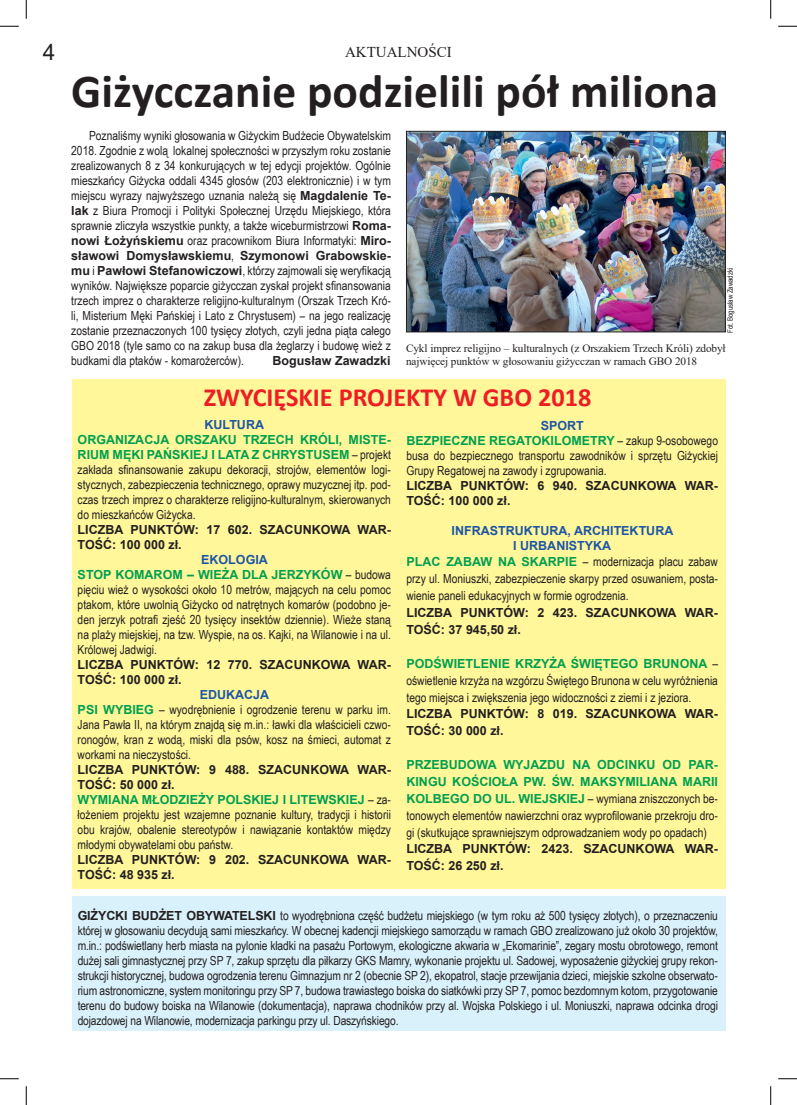
<style>
.page{position:relative;width:797px;height:1105px;background:#fff}
.page>*{position:absolute;margin:0;border:0;box-sizing:border-box;transform-origin:0 0}
.t1{font:700 47.5px "Calibri";color:#231f20}
.t2{font:700 26.25px "Calibri";color:#ee1d23}
.t3{font:22.5px "Arial";color:#231f20}
.t4{font:15px "Times New Roman";color:#231f20}
.t5{font:12.5px/15px "Arial Narrow";color:#231f20;text-align:justify}
.t6{font:700 12.5px/15px "Arial";color:#231f20}
.t7{font:700 12.5px/15px "Arial";color:#009f4f}
.t8{font:700 12.5px/15px "Arial";color:#1e56a6;text-align:center}
.t9{font:11.25px/13.5px "Times New Roman";letter-spacing:-.01em;color:#231f20}
.t10{font:7.5px "Arial Narrow";letter-spacing:-.01em;color:#231f20}
.s1{font-family:"Arial";font-weight:700}
.s2{font-family:"Arial Narrow";font-weight:400}
.s3{font-size:11.88px}
.s4{color:#1e56a6}
.s5{font-family:"Arial Narrow";font-weight:400;color:#231f20}
.s6{font-family:"Arial";font-weight:700;color:#009f4f}
.s7{color:#009f4f}
</style>
<div class="page">
<div style="left:72px;top:896px;width:653px;height:135px;background:#d9f1fb"></div>
<div style="left:72px;top:379px;width:653px;height:509px;background:#fff79a"></div>
<img style="left:408px;top:133px;width:315px;height:197px">
<div style="left:406px;top:131px;width:319px;height:201px;border:1px solid #231f20"></div>
<svg style="left:0;top:25px;width:19px;height:2px"></svg>
<svg style="left:778px;top:25px;width:19px;height:2px"></svg>
<svg style="left:0;top:1078px;width:19px;height:1px"></svg>
<svg style="left:778px;top:1078px;width:19px;height:1px"></svg>
<svg style="left:25px;top:0;width:2px;height:19px"></svg>
<svg style="left:25px;top:1086px;width:2px;height:19px"></svg>
<svg style="left:770px;top:0;width:1px;height:19px"></svg>
<svg style="left:770px;top:1086px;width:1px;height:19px"></svg>
<h3 class="t3" style="left:43px;top:37px;width:14px">4</h3>
<p class="t4" style="left:345px;top:41px;width:108px">AKTUALNOŚCI</p>
<h1 class="t1" style="left:71px;top:58px;width:648px">Giżycczanie podzielili pół miliona</h1>
<p class="t5" style="left:71px;top:128px;width:321px;text-indent:18px">Poznaliśmy wyniki głosowania w Giżyckim Budżecie Obywatelskim 2018. Zgodnie z wolą lokalnej społeczności w przyszłym roku zostanie zrealizowanych 8 z 34 konkurujących w tej edycji projektów. Ogólnie mieszkańcy Giżycka oddali 4345 głosów (203 elektronicznie) i w tym miejscu wyrazy najwyższego uznania należą się <span class="s1">Magdalenie Te&shy;lak</span> z Biura Promocji i Polityki Społecznej Urzędu Miejskiego, która sprawnie zliczyła wszystkie punkty, a także wiceburmistrzowi <span class="s1">Roma&shy;nowi Łożyńskiemu</span> oraz pracownikom Biura Informatyki: <span class="s1">Miro-</span></p>
<p class="t6" style="left:71px;top:249px;width:321px">sławowi Domysławskiemu<span class="s2">,</span> Szymonowi Grabowskie-</p>
<p class="t5" style="left:71px;top:263px;width:321px"><span class="s1">mu</span> i <span class="s1">Pawłowi Stefanowiczowi</span>, którzy zajmowali się weryfikacją wyników. Największe poparcie giżycczan zyskał projekt sfinansowania trzech imprez o charakterze religijno-kulturalnym (Orszak Trzech Kró&shy;li, Misterium Męki Pańskiej i Lato z Chrystusem) <span class="s3">–</span> na jego realizację zostanie przeznaczonych 100 tysięcy złotych, czyli jedna piąta całego GBO 2018 (tyle samo co na zakup busa dla żeglarzy i budowę wież z budkami dla ptaków - komarożerców).</p>
<p class="t10" style="left:724px;top:333px;width:67px;rotate:-90deg">Fot. Bogusław Zawadzki</p>
<p class="t9" style="left:406px;top:341px;width:321px">Cykl imprez religijno – kulturalnych (z Orszakiem Trzech Króli) zdobył najwięcej punktów w głosowaniu giżycczan w ramach GBO 2018</p>
<p class="t6" style="left:272px;top:354px;width:120px">Bogusław Zawadzki</p>
<h2 class="t2" style="left:204px;top:378px;width:389px">ZWYCIĘSKIE PROJEKTY W GBO 2018</h2>
<p class="t7" style="left:406px;top:418px;width:313px;text-align:center"><span class="s4">SPORT<br></span>BEZPIECZNE REGATOKILOMETRY <span class="s5">– zakup 9-osobowego</span></p>
<p class="t5" style="left:406px;top:447px;width:313px">busa do bezpiecznego transportu zawodników i sprzętu Giżyckiej<br>Grupy Regatowej na zawody i zgrupowania.</p>
<p class="t6" style="left:406px;top:478px;width:313px">LICZBA PUNKTÓW: 6 940. SZACUNKOWA WAR-<br>TOŚĆ: 100 000 zł.</p>
<p class="t8" style="left:451px;top:523px;width:223px">INFRASTRUKTURA, ARCHITEKTURA<br>I URBANISTYKA</p>
<p class="t5" style="left:406px;top:553px;width:313px;line-height:16.9px"><span class="s6">PLAC ZABAW NA SKARPIE</span> – modernizacja placu zabaw przy ul. Moniuszki, zabezpieczenie skarpy przed osuwaniem, posta&shy;wienie paneli edukacyjnych w formie ogrodzenia.</p>
<p class="t6" style="left:406px;top:604px;width:313px;line-height:16.9px">LICZBA PUNKTÓW: 2 423. SZACUNKOWA WAR-<br>TOŚĆ: 37 945,50 zł.</p>
<p class="t7" style="left:406px;top:656px;width:313px">PODŚWIETLENIE KRZYŻA ŚWIĘTEGO BRUNONA <span class="s5">–</span></p>
<p class="t5" style="left:406px;top:671px;width:313px;line-height:16.9px">oświetlenie krzyża na wzgórzu Świętego Brunona w celu wyróżnienia tego miejsca i zwiększenia jego widoczności z ziemi i z jeziora.</p>
<p class="t6" style="left:406px;top:706px;width:313px;line-height:16.9px">LICZBA PUNKTÓW: 8 019. SZACUNKOWA WAR-<br>TOŚĆ: 30 000 zł.</p>
<p class="t7" style="left:406px;top:756px;width:313px;line-height:16.9px">PRZEBUDOWA WYJAZDU NA ODCINKU OD PAR-<br>KINGU KOŚCIOŁA PW. ŚW. MAKSYMILIANA MARII</p>
<p class="t5" style="left:406px;top:789px;width:313px;line-height:16.9px"><span class="s6">KOLBEGO DO UL. WIEJSKIEJ</span> – wymiana zniszczonych be&shy;tonowych elementów nawierzchni oraz wyprofilowanie przekroju dro&shy;gi (skutkujące sprawniejszym odprowadzaniem wody po opadach)</p>
<p class="t6" style="left:406px;top:841px;width:313px;line-height:16.9px">LICZBA PUNKTÓW: 2423. SZACUNKOWA WAR-<br>TOŚĆ: 26 250 zł.</p>
<p class="t5" style="left:78px;top:908px;width:641px"><span class="s1">GIŻYCKI BUDŻET OBYWATELSKI</span> to wyodrębniona część budżetu miejskiego (w tym roku aż 500 tysięcy złotych), o przeznaczeniu której w głosowaniu decydują sami mieszkańcy. W obecnej kadencji miejskiego samorządu w ramach GBO zrealizowano już około 30 projektów, m.in.: podświetlany herb miasta na pylonie kładki na pasażu Portowym, ekologiczne akwaria w „Ekomarinie”, zegary mostu obrotowego, remont dużej sali gimnastycznej przy SP 7, zakup sprzętu dla piłkarzy GKS Mamry, wykonanie projektu ul. Sadowej, wyposażenie giżyckiej grupy rekon&shy;strukcji historycznej, budowa ogrodzenia terenu Gimnazjum nr 2 (obecnie SP 2), ekopatrol, stacje przewijania dzieci, miejskie szkolne obserwato&shy;rium astronomiczne, system monitoringu przy SP 7, budowa trawiastego boiska do siatkówki przy SP 7, pomoc bezdomnym kotom, przygotowanie terenu do budowy boiska na Wilanowie (dokumentacja), naprawa chodników przy al. Wojska Polskiego i ul. Moniuszki, naprawa odcinka drogi dojazdowej na Wilanowie, modernizacja parkingu przy ul. Daszyńskiego.</p>
<p class="t8" style="left:204px;top:418px;width:61px">KULTURA</p>
<p class="t7" style="left:78px;top:433px;width:315px">ORGANIZACJA ORSZAKU TRZECH KRÓLI, MISTE-<br>RIUM MĘKI PAŃSKIEJ I LATA Z CHRYSTUSEM <span class="s5">– projekt</span></p>
<p class="t5" style="left:78px;top:462px;width:315px">zakłada sfinansowanie zakupu dekoracji, strojów, elementów logi&shy;stycznych, zabezpieczenia technicznego, oprawy muzycznej itp. pod&shy;czas trzech imprez o charakterze religijno-kulturalnym, skierowanych do mieszkańców Giżycka.</p>
<p class="t6" style="left:78px;top:523px;width:315px">LICZBA PUNKTÓW: 17 602. SZACUNKOWA WAR-<br>TOŚĆ: 100 000 zł.</p>
<p class="t7" style="left:78px;top:553px;width:315px;text-align:center"><span class="s4">EKOLOGIA<br></span>STOP KOMAROM – WIEŻA DLA JERZYKÓW <span class="s5">– budowa</span></p>
<p class="t5" style="left:78px;top:582px;width:315px">pięciu wież o wysokości około 10 metrów, mających na celu pomoc ptakom, które uwolnią Giżycko od natrętnych komarów (podobno je&shy;den jerzyk potrafi zjeść 20 tysięcy insektów dziennie). Wieże staną na plaży miejskiej, na tzw. Wyspie, na os. Kajki, na Wilanowie i na ul.<br>Królowej Jadwigi.</p>
<p class="t6" style="left:78px;top:658px;width:315px">LICZBA PUNKTÓW: 12 770. SZACUNKOWA WAR-<br>TOŚĆ: 100 000 zł.</p>
<p class="t8" style="left:200px;top:688px;width:71px">EDUKACJA</p>
<p class="t5" style="left:78px;top:702px;width:315px"><span class="s6">PSI WYBIEG</span> – wyodrębnienie i ogrodzenie terenu w parku im.<br>Jana Pawła II, na którym znajdą się m.in.: ławki dla właścicieli czwo&shy;ronogów, kran z wodą, miski dla psów, kosz na śmieci, automat z workami na nieczystości.</p>
<p class="t6" style="left:78px;top:763px;width:315px">LICZBA PUNKTÓW: 9 488. SZACUNKOWA WAR-<br>TOŚĆ: 50 000 zł.<br><span class="s7">WYMIANA MŁODZIEŻY POLSKIEJ I LITEWSKIEJ</span> <span class="s2">– za-</span></p>
<p class="t5" style="left:78px;top:807px;width:315px">łożeniem projektu jest wzajemne poznanie kultury, tradycji i historii obu krajów, obalenie stereotypów i nawiązanie kontaktów między młodymi obywatelami obu państw.</p>
<p class="t6" style="left:78px;top:853px;width:315px">LICZBA PUNKTÓW: 9 202. SZACUNKOWA WAR-<br>TOŚĆ: 48 935 zł.</p>
</div>
